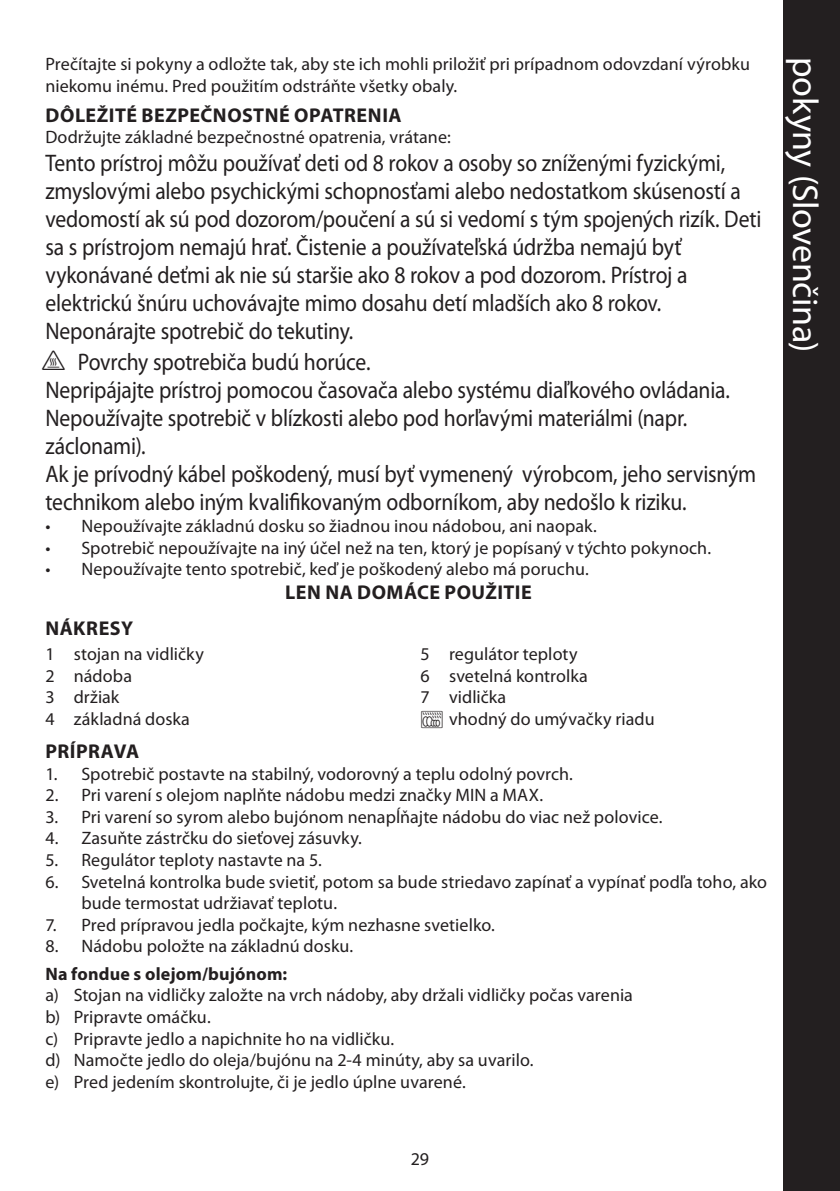
<style>
.page{position:relative;width:840px;height:1191px;background:#fff}
.page>*{position:absolute;margin:0;border:0;box-sizing:border-box;transform-origin:0 0}
.side_head{font:36px "Myriad Pro";letter-spacing:-.01em;color:#fff}
.EN60335_single{font:24px/28px "Myriad Pro";letter-spacing:-.01em;color:#231f20;scale:.9 1}
.heading{font:700 20px "Myriad Pro";letter-spacing:.025em;color:#231f20}
.sub_heading_centred{font:700 20px "Myriad Pro";letter-spacing:.025em;color:#231f20}
.default{font:18px/21.6px "Myriad Pro";letter-spacing:.005em;color:#231f20}
.default_numbers{font:18px "Myriad Pro";color:#231f20}
.sub_heading{font:700 18px "Myriad Pro";letter-spacing:.01em;color:#231f20}
.s1{font-family:"Myriad Bitsn Bobs"}
</style>
<div class="page">
<div style="left:782px;top:0;width:57px;height:1191px;background:#231f20"></div>
<p class="default" style="left:45px;top:54px;width:705px">Prečítajte si pokyny a odložte tak, aby ste ich mohli priložiť pri prípadnom odovzdaní výrobku niekomu inému. Pred použitím odstráňte všetky obaly.</p>
<p class="heading" style="left:46px;top:104px;width:357px">DÔLEŽITÉ BEZPEČNOSTNÉ OPATRENIA</p>
<p class="default" style="left:45px;top:127px;width:406px">Dodržujte základné bezpečnostné opatrenia, vrátane:</p>
<p class="EN60335_single" style="left:45px;top:149px;width:796px">Tento prístroj môžu používať deti od 8 rokov a osoby so zníženými fyzickými, zmyslovými alebo psychickými schopnosťami alebo nedostatkom skúseností a vedomostí ak sú pod dozorom/poučení a sú si vedomí s tým spojených rizík. Deti sa s prístrojom nemajú hrať. Čistenie a používateľská údržba nemajú byť vykonávané deťmi ak nie sú staršie ako 8 rokov a pod dozorom. Prístroj a elektrickú šnúru uchovávajte mimo dosahu detí mladších ako 8 rokov.</p>
<p class="EN60335_single" style="left:45px;top:317px;width:343px">Neponárajte spotrebič do tekutiny.</p>
<p class="EN60335_single" style="left:78px;top:349px;width:326px">Povrchy spotrebiča budú horúce.</p>
<p class="EN60335_single" style="left:45px;top:377px;width:761px">Nepripájajte prístroj pomocou časovača alebo systému diaľkového ovládania.</p>
<p class="EN60335_single" style="left:45px;top:405px;width:714px">Nepoužívajte spotrebič v blízkosti alebo pod horľavými materiálmi (napr. záclonami).</p>
<p class="EN60335_single" style="left:45px;top:461px;width:790px">Ak je prívodný kábel poškodený, musí byť vymenený výrobcom, jeho servisným technikom alebo iným kvalifikovaným odborníkom, aby nedošlo k riziku.</p>
<p class="default" style="left:45px;top:515px;width:552px">• Nepoužívajte základnú dosku so žiadnou inou nádobou, ani naopak.</p>
<p class="default" style="left:45px;top:537px;width:666px">• Spotrebič nepoužívajte na iný účel než na ten, ktorý je popísaný v týchto pokynoch.</p>
<p class="default" style="left:45px;top:559px;width:544px">• Nepoužívajte tento spotrebič, keď je poškodený alebo má poruchu.</p>
<p class="sub_heading_centred" style="left:285px;top:581px;width:248px">LEN NA DOMÁCE POUŽITIE</p>
<p class="heading" style="left:46px;top:616px;width:89px">NÁKRESY</p>
<p class="default_numbers" style="left:45px;top:644px;width:160px">1 stojan na vidličky</p>
<p class="default_numbers" style="left:45px;top:666px;width:88px">2 nádoba</p>
<p class="default_numbers" style="left:45px;top:687px;width:75px">3 držiak</p>
<p class="default_numbers" style="left:45px;top:709px;width:146px">4 základná doska</p>
<p class="default_numbers" style="left:420px;top:644px;width:158px">5 regulátor teploty</p>
<p class="default_numbers" style="left:420px;top:666px;width:169px">6 svetelná kontrolka</p>
<p class="default_numbers" style="left:420px;top:687px;width:87px">7 vidlička</p>
<p class="default_numbers" style="left:420px;top:709px;width:235px"><span class="s1">`</span> vhodný do umývačky riadu</p>
<p class="heading" style="left:46px;top:740px;width:95px">PRÍPRAVA</p>
<p class="default" style="left:45px;top:763px;width:529px">1. Spotrebič postavte na stabilný, vodorovný a teplu odolný povrch.</p>
<p class="default" style="left:45px;top:784px;width:499px">2. Pri varení s olejom naplňte nádobu medzi značky MIN a MAX.</p>
<p class="default" style="left:45px;top:806px;width:618px">3. Pri varení so syrom alebo bujónom nenapĺňajte nádobu do viac než polovice.</p>
<p class="default" style="left:45px;top:828px;width:318px">4. Zasuňte zástrčku do sieťovej zásuvky.</p>
<p class="default" style="left:45px;top:849px;width:278px">5. Regulátor teploty nastavte na 5.</p>
<p class="default" style="left:81px;top:871px;width:686px;text-indent:-36px">6. Svetelná kontrolka bude svietiť, potom sa bude striedavo zapínať a vypínať podľa toho, ako bude termostat udržiavať teplotu.</p>
<p class="default" style="left:45px;top:914px;width:450px">7. Pred prípravou jedla počkajte, kým nezhasne svetielko.</p>
<p class="default" style="left:45px;top:936px;width:309px">8. Nádobu položte na základnú dosku.</p>
<p class="sub_heading" style="left:45px;top:963px;width:243px">Na fondue s olejom/bujónom:</p>
<p class="default" style="left:45px;top:984px;width:588px">a) Stojan na vidličky založte na vrch nádoby, aby držali vidličky počas varenia</p>
<p class="default" style="left:45px;top:1006px;width:167px">b) Pripravte omáčku.</p>
<p class="default" style="left:45px;top:1028px;width:350px">c) Pripravte jedlo a napichnite ho na vidličku.</p>
<p class="default" style="left:45px;top:1049px;width:489px">d) Namočte jedlo do oleja/bujónu na 2-4 minúty, aby sa uvarilo.</p>
<p class="default" style="left:45px;top:1071px;width:421px">e) Pred jedením skontrolujte, či je jedlo úplne uvarené.</p>
<p class="side_head" style="left:824px;top:57px;width:297px;rotate:90deg">pokyny (Slovenčina)</p>
<p class="default" style="left:410px;top:1148px;width:20px">29</p>
</div>
